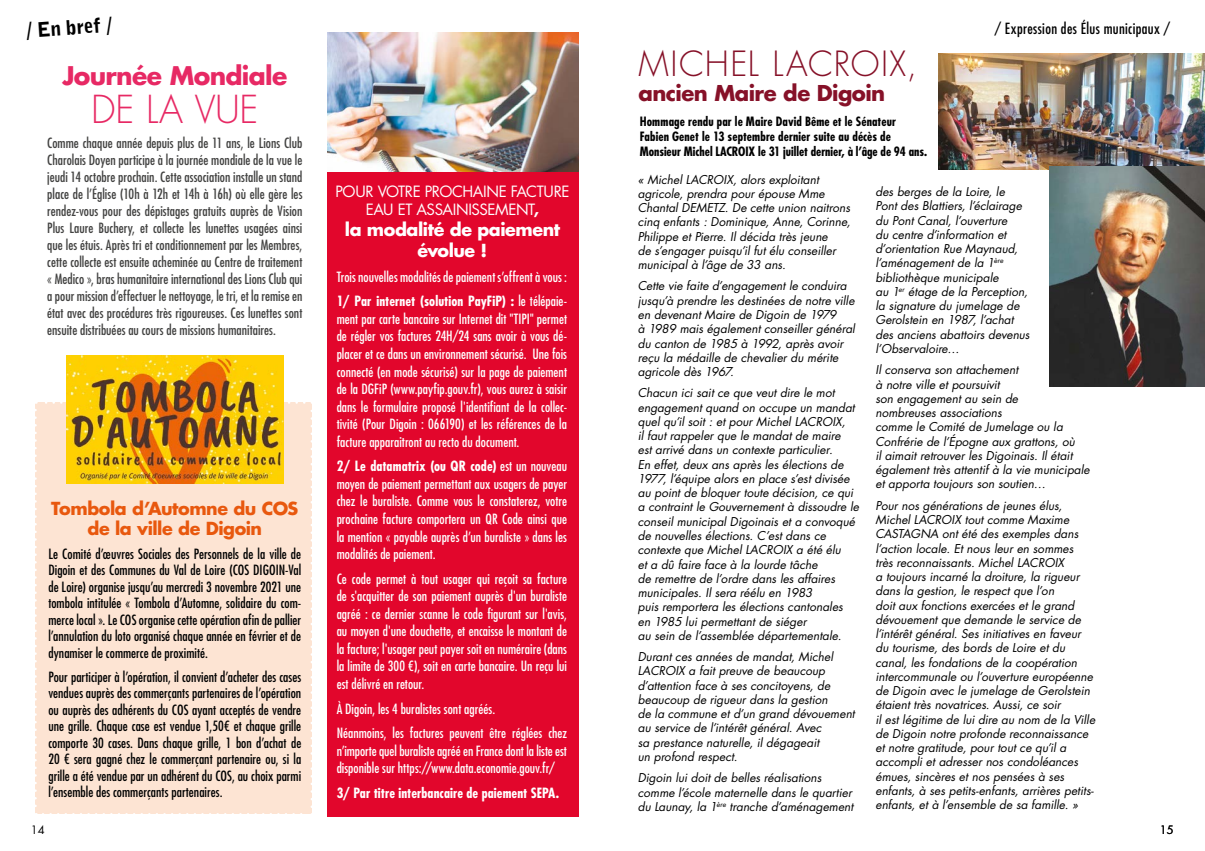
<style>
.page{position:relative;width:1205px;height:851px;background:#fff}
.page>*{position:absolute;margin:0;border:0;box-sizing:border-box;transform-origin:0 0}
.t1{font:300 37.5px "Futura Std";letter-spacing:-.005em;color:#e72964}
.t2{font:300 33.75px "Futura Std";letter-spacing:.03em;color:#861128}
.t3{font:700 25px "Futura Std";letter-spacing:-.025em;color:#e72964}
.t4{font:700 21.25px "Futura Std";letter-spacing:-.025em;color:#861128}
.t5{font:900 19.62px "Grotesque MT Std";color:#000}
.t6{font:700 17.5px/20px "Futura Std";letter-spacing:-.025em;color:#e8580e;text-align:center}
.t7{font:700 17.5px/21px "Futura Std";letter-spacing:-.025em;color:#fff;text-align:center}
.t8{font:15.12px/18.1px "Futura Std";letter-spacing:-.025em;color:#fff;text-align:center}
.t9{font:condensed 15px "Futura Std";letter-spacing:.025em;color:#000}
.t10{font:condensed 13.75px/17.5px "Futura Std";color:#fff}
.t11{font:condensed 13.75px/16.5px "Futura Std";color:#000;text-align:justify}
.t12{font:condensed 13.75px/17px "Futura Std";color:#424241;text-align:justify}
.t13{font:700 condensed 13.75px "Futura Std";letter-spacing:.005em;color:#fff}
.t14{font:700 condensed 12.5px/15px "Futura Std";letter-spacing:.005em;color:#000}
.t15{font:italic 11.88px/14.2px "Futura Std";color:#000}
.t16{font:11.25px "Futura Std";color:#000}
.s1{font-weight:700}
</style>
<div class="page">
<img style="left:938px;top:54px;width:267px;height:115px">
<div style="left:36px;top:402px;width:276px;height:412px;background:#fde4d3"></div>
<svg style="left:35px;top:410px;width:2px;height:404px"></svg>
<svg style="left:43px;top:813px;width:269px;height:1px"></svg>
<svg style="left:310px;top:402px;width:2px;height:404px"></svg>
<svg style="left:36px;top:401px;width:268px;height:2px"></svg>
<div style="left:327px;top:171px;width:252px;height:645px;background:#e2062c"></div>
<img style="left:66px;top:355px;width:217px;height:129px">
<img style="left:1049px;top:167px;width:156px;height:219px">
<img style="left:327px;top:33px;width:252px;height:138px">
<h3 class="t5" style="left:24px;top:18px;width:90px;rotate:-4deg">/ En bref /</h3>
<h3 class="t3" style="left:62px;top:59px;width:226px">Journée Mondiale</h3>
<h1 class="t1" style="left:91px;top:87px;width:169px">DE LA VUE</h1>
<p class="t12" style="left:47px;top:134px;width:257px">Comme chaque année depuis plus de 11 ans, le Lions Club Charolais Doyen participe à la journée mondiale de la vue le jeudi 14 octobre prochain. Cette association installe un stand place de l’Église (10h à 12h et 14h à 16h) où elle gère les rendez-vous pour des dépistages gratuits auprès de Vision Plus Laure Buchery, et collecte les lunettes usagées ainsi que les étuis. Après tri et conditionnement par les Membres, cette collecte est ensuite acheminée au Centre de traitement « Medico », bras humanitaire international des Lions Club qui a pour mission d’effectuer le nettoyage, le tri, et la remise en état avec des procédures très rigoureuses. Ces lunettes sont ensuite distribuées au cours de missions humanitaires.</p>
<h3 class="t6" style="left:51px;top:498px;width:249px">Tombola d’Automne du COS de la ville de Digoin</h3>
<p class="t11" style="left:48px;top:545px;width:254px">Le Comité d’œuvres Sociales des Personnels de la ville de Digoin et des Communes du Val de Loire (COS DIGOIN-Val de Loire) organise jusqu’au mercredi 3 novembre 2021 une tombola intitulée « Tombola d’Automne, solidaire du com&shy;merce local ». Le COS organise cette opération afin de pallier l’annulation du loto organisé chaque année en février et de dynamiser le commerce de proximité.</p>
<p class="t11" style="left:48px;top:668px;width:254px">Pour participer à l’opération, il convient d’acheter des cases vendues auprès des commerçants partenaires de l’opération ou auprès des adhérents du COS ayant acceptés de vendre une grille. Chaque case est vendue 1,50€ et chaque grille comporte 30 cases. Dans chaque grille, 1 bon d’achat de 20 € sera gagné chez le commerçant partenaire ou, si la grille a été vendue par un adhérent du COS, au choix parmi l’ensemble des commerçants partenaires.</p>
<p class="t8" style="left:335px;top:182px;width:236px">POUR VOTRE PROCHAINE FACTURE<br>EAU ET ASSAINISSEMENT<span class="s1">,</span></p>
<h3 class="t7" style="left:345px;top:219px;width:217px">la modalité de paiement évolue !</h3>
<p class="t10" style="left:337px;top:264px;width:232px;line-height:24.6px">Trois nouvelles modalités de paiement s’offrent à vous :<br><span class="s1">1/ Par internet (solution PayFiP) :</span> le télépaie-</p>
<p class="t10" style="left:337px;top:310px;width:232px;text-align:justify">ment par carte bancaire sur Internet dit "TIPI" permet de régler vos factures 24H/24 sans avoir à vous dé&shy;placer et ce dans un environnement sécurisé. Une fois connecté (en mode sécurisé) sur la page de paiement de la DGFiP (www.payfip.gouv.fr), vous aurez à saisir dans le formulaire proposé l'identifiant de la collec&shy;tivité (Pour Digoin : 066190) et les références de la facture apparaitront au recto du document.</p>
<p class="t10" style="left:337px;top:457px;width:232px;text-align:justify"><span class="s1">2/ Le datamatrix (ou QR code)</span> est un nouveau moyen de paiement permettant aux usagers de payer chez le buraliste. Comme vous le constaterez, votre prochaine facture comportera un QR Code ainsi que la mention « payable auprès d’un buraliste » dans les modalités de paiement.</p>
<p class="t10" style="left:337px;top:569px;width:232px;text-align:justify">Ce code permet à tout usager qui reçoit sa facture de s'acquitter de son paiement auprès d'un buraliste agréé : ce dernier scanne le code figurant sur l'avis, au moyen d'une douchette, et encaisse le montant de la facture; l'usager peut payer soit en numéraire (dans la limite de 300 €), soit en carte bancaire. Un reçu lui est délivré en retour.</p>
<p class="t10" style="left:337px;top:696px;width:232px;line-height:24.6px">À Digoin, les 4 buralistes sont agréés.<br>Néanmoins, les factures peuvent être réglées chez</p>
<p class="t10" style="left:337px;top:741px;width:232px">n’importe quel buraliste agréé en France dont la liste est disponible sur https://www.data.economie.gouv.fr/</p>
<p class="t13" style="left:337px;top:784px;width:224px">3/ Par titre interbancaire de paiement SEPA.</p>
<h2 class="t2" style="left:639px;top:43px;width:280px">MICHEL LACROIX,</h2>
<h3 class="t4" style="left:639px;top:79px;width:248px">ancien Maire de Digoin</h3>
<p class="t14" style="left:640px;top:114px;width:289px">Hommage rendu par le Maire David Bême et le Sénateur<br>Fabien Genet le 13 septembre dernier suite au décès de<br>Monsieur Michel LACROIX le 31 juillet dernier, à l’âge de 94 ans.</p>
<p class="t9" style="left:995px;top:19px;width:177px">/ Expression des Élus municipaux /</p>
<p class="t15" style="left:638px;top:172px;width:214px">« Michel LACROIX, alors exploitant agricole, prendra pour épouse Mme Chantal DEMETZ. De cette union naitrons cinq enfants : Dominique, Anne, Corinne, Philippe et Pierre. Il décida très jeune<br>de s’engager puisqu’il fut élu conseiller municipal à l’âge de 33 ans.</p>
<p class="t15" style="left:638px;top:279px;width:219px">Cette vie faite d’engagement le conduira jusqu’à prendre les destinées de notre ville en devenant Maire de Digoin de 1979<br>à 1989 mais également conseiller général du canton de 1985 à 1992, après avoir reçu la médaille de chevalier du mérite agricole dès 1967.</p>
<p class="t15" style="left:638px;top:386px;width:223px">Chacun ici sait ce que veut dire le mot engagement quand on occupe un mandat quel qu’il soit : et pour Michel LACROIX,<br>il faut rappeler que le mandat de maire<br>est arrivé dans un contexte particulier.<br>En effet, deux ans après les élections de 1977, l’équipe alors en place s’est divisée au point de bloquer toute décision, ce qui a contraint le Gouvernement à dissoudre le conseil municipal Digoinais et a convoqué de nouvelles élections. C’est dans ce contexte que Michel LACROIX a été élu<br>et a dû faire face à la lourde tâche<br>de remettre de l’ordre dans les affaires municipales. Il sera réélu en 1983<br>puis remportera les élections cantonales<br>en 1985 lui permettant de siéger<br>au sein de l’assemblée départementale.</p>
<p class="t15" style="left:638px;top:649px;width:218px">Durant ces années de mandat, Michel LACROIX a fait preuve de beaucoup d’attention face à ses concitoyens, de beaucoup de rigueur dans la gestion<br>de la commune et d’un grand dévouement au service de l’intérêt général. Avec<br>sa prestance naturelle, il dégageait<br>un profond respect.</p>
<p class="t15" style="left:638px;top:770px;width:217px">Digoin lui doit de belles réalisations comme l’école maternelle dans le quartier du Launay, la 1<sup>ère</sup> tranche d’aménagement</p>
<p class="t15" style="left:875px;top:185px;width:156px">des berges de la Loire, le<br>Pont des Blattiers, l’éclairage du Pont Canal, l’ouverture<br>du centre d’information et d’orientation Rue Maynaud, l’aménagement de la 1<sup>ère </sup>bibliothèque municipale<br>au 1<sup>er</sup> étage de la Perception, la signature du jumelage de<br>Gerolstein en 1987, l’achat des anciens abattoirs devenus l’Observaloire…</p>
<p class="t15" style="left:875px;top:363px;width:216px">Il conserva son attachement<br>à notre ville et poursuivit<br>son engagement au sein de<br>nombreuses associations<br>comme le Comité de Jumelage ou la Confrérie de l’Épogne aux grattons, où<br>il aimait retrouver les Digoinais. Il était également très attentif à la vie municipale et apporta toujours son soutien…</p>
<p class="t15" style="left:875px;top:498px;width:221px">Pour nos générations de jeunes élus, Michel LACROIX tout comme Maxime CASTAGNA ont été des exemples dans l’action locale. Et nous leur en sommes<br>très reconnaissants. Michel LACROIX<br>a toujours incarné la droiture, la rigueur dans la gestion, le respect que l’on<br>doit aux fonctions exercées et le grand dévouement que demande le service de l’intérêt général. Ses initiatives en faveur du tourisme, des bords de Loire et du canal, les fondations de la coopération intercommunale ou l’ouverture européenne de Digoin avec le jumelage de Gerolstein étaient très novatrices. Aussi, ce soir<br>il est légitime de lui dire au nom de la Ville de Digoin notre profonde reconnaissance et notre gratitude, pour tout ce qu’il a accompli et adresser nos condoléances émues, sincères et nos pensées à ses enfants, à ses petits-enfants, arrières petits&shy;enfants, et à l’ensemble de sa famille. »</p>
<p class="t16" style="left:31px;top:822px;width:15px">14</p>
<p class="t16" style="left:1160px;top:822px;width:15px">15</p>
</div>
